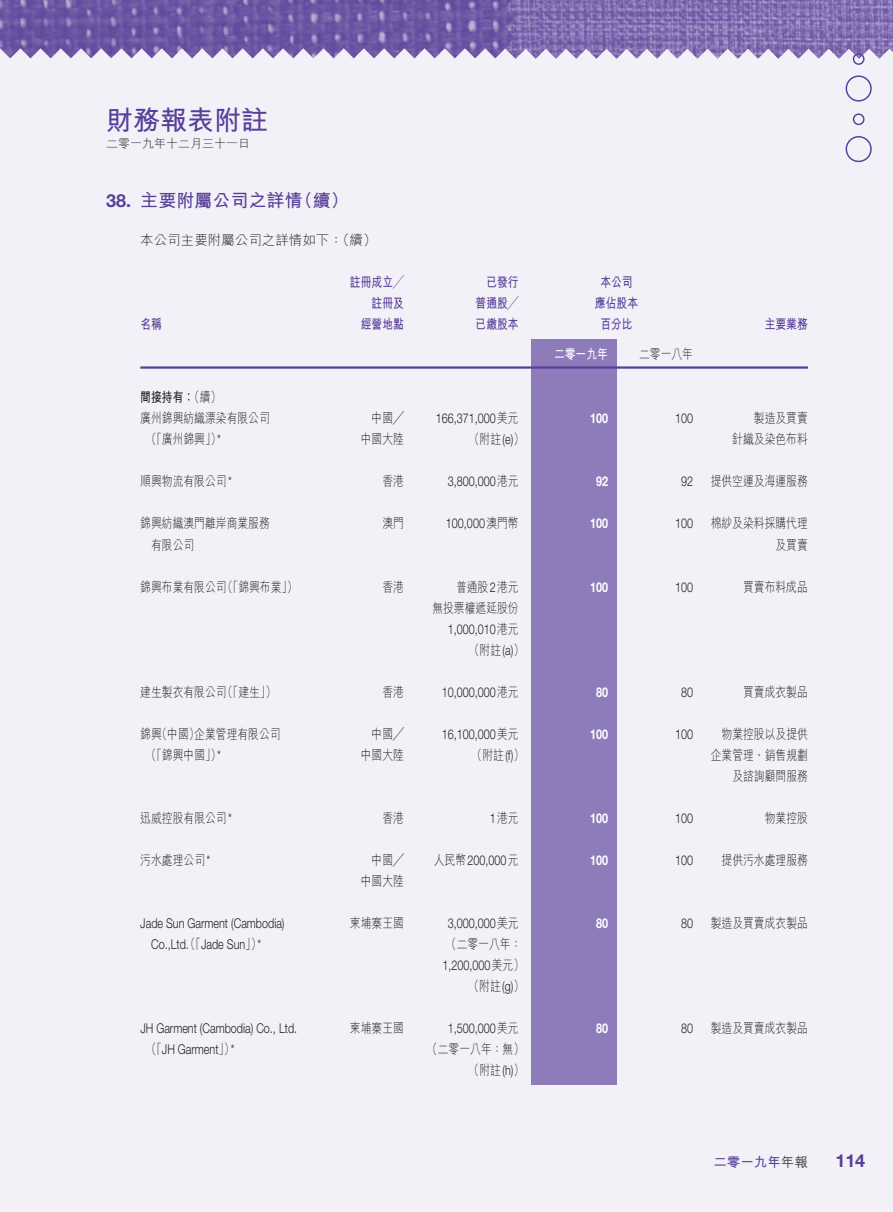
<style>
.page{position:relative;width:893px;height:1212px;background:#f2f1f8}
.page>*{position:absolute;margin:0;border:0;box-sizing:border-box;transform-origin:0 0}
.t1{font:700 27px "M Hei HK";color:#593f99}
.t2{font:700 18px "M Hei HK";color:#593f99}
.t3{font:700 18px "Helvetica Neue LT Std";color:#593f99}
.t4{font:300 13.5px "M Hei HK";color:#231f20;scale:.8 1}
.t5{font:300 13.5px "Helvetica Neue LT Std";color:#231f20;scale:.8 1}
.t6{font:700 13.5px "M Hei HK";color:#593f99;scale:.8 1}
.t7{font:700 13.5px "Helvetica Neue LT Std";color:#fff;scale:.8 1}
.t8{font:300 13.5px "M Hei HK";color:#231f20}
.t9{font:700 13.5px "M Hei HK";color:#231f20;scale:.8 1}
.t10{font:700 13.5px "M Hei HK";color:#593f99}
.t11{font:700 13.5px "M Hei HK";color:#fff;scale:.8 1}
.t12{font:300 12px "M Hei HK";color:#231f20}
.s1{font-weight:300}
.s2{font-family:"M Hei HK"}
.s3{font-family:"Helvetica Neue LT Std"}
.s4{color:#57585a}
</style>
<div class="page">
<img style="left:1px;top:0;width:503px;height:58px">
<img style="left:0;top:0;width:1px;height:49px">
<img style="left:504px;top:0;width:389px;height:59px">
<svg style="left:845px;top:52px;width:27px;height:111px"></svg>
<div style="left:531px;top:340px;width:86px;height:745px;background:#8d7cb9"></div>
<hr style="left:140px;top:366px;width:668px;height:3px;background:#593f99">
<h1 class="t1" style="left:106px;top:101px;width:163px">財務報表附註</h1>
<p class="t12" style="left:106px;top:138px;width:145px">二零一九年十二月三十一日</p>
<h2 class="t3" style="left:106px;top:190px;width:27px">38.</h2>
<h2 class="t2" style="left:140px;top:188px;width:163px">主要附屬公司之詳情</h2>
<h2 class="t2" style="left:295px;top:188px;width:55px">（續(</h2>
<p class="t8" style="left:140px;top:234px;width:238px">本公司主要附屬公司之詳情如下（：續(</p>
<p class="t6" style="left:350px;top:273px;width:69px">註冊成立╱</p>
<p class="t6" style="left:486px;top:273px;width:42px">已發行</p>
<p class="t6" style="left:600px;top:273px;width:42px">本公司</p>
<p class="t6" style="left:372px;top:294px;width:42px">註冊及</p>
<p class="t6" style="left:476px;top:294px;width:56px">普通股╱</p>
<p class="t6" style="left:595px;top:294px;width:55px">應佔股本</p>
<p class="t6" style="left:140px;top:315px;width:29px">名稱</p>
<p class="t6" style="left:361px;top:315px;width:55px">經營地點</p>
<p class="t6" style="left:476px;top:315px;width:55px">已繳股本</p>
<p class="t6" style="left:600px;top:315px;width:42px">百分比</p>
<p class="t6" style="left:765px;top:315px;width:56px">主要業務</p>
<p class="t11" style="left:554px;top:344px;width:69px">二零一九年</p>
<p class="t4" style="left:639px;top:347px;width:69px">二零一八年</p>
<p class="t9" style="left:140px;top:388px;width:103px">間接持有<span class="s1">（</span>：<span class="s1">續(</span></p>
<p class="t4" style="left:140px;top:412px;width:164px">廣州錦興紡織漂染有限公司</p>
<p class="t4" style="left:372px;top:412px;width:42px">中國╱</p>
<p class="t5" style="left:436px;top:410px;width:105px">166,371,000<span class="s2">美元</span></p>
<p class="t7" style="left:590px;top:410px;width:24px">100</p>
<p class="t5" style="left:675px;top:410px;width:24px">100</p>
<p class="t4" style="left:754px;top:412px;width:69px">製造及買賣</p>
<p class="t4" style="left:146px;top:433px;width:96px">（「廣州錦興」）<span class="s3">*</span></p>
<p class="t4" style="left:361px;top:433px;width:55px">中國大陸</p>
<p class="t4" style="left:469px;top:433px;width:71px">（附註 <span class="s3">e( )</span>）</p>
<p class="t4" style="left:732px;top:433px;width:96px">針織及染色布料</p>
<p class="t4" style="left:140px;top:475px;width:116px">順興物流有限公司<span class="s3">*</span></p>
<p class="t4" style="left:382px;top:475px;width:28px">香港</p>
<p class="t5" style="left:448px;top:473px;width:90px">3,800,000<span class="s2">港元</span></p>
<p class="t7" style="left:596px;top:473px;width:17px">92</p>
<p class="t5" style="left:681px;top:473px;width:17px">92</p>
<p class="t4" style="left:711px;top:475px;width:123px">提供空運及海運服務</p>
<p class="t4" style="left:140px;top:517px;width:164px">錦興紡織澳門離岸商業服務</p>
<p class="t4" style="left:382px;top:517px;width:28px">澳門</p>
<p class="t5" style="left:446px;top:515px;width:92px">100,000<span class="s2">澳門幣</span></p>
<p class="t7" style="left:590px;top:515px;width:24px">100</p>
<p class="t5" style="left:675px;top:515px;width:24px">100</p>
<p class="t4" style="left:711px;top:517px;width:123px">棉紗及染料採購代理</p>
<p class="t4" style="left:151px;top:538px;width:55px">有限公司</p>
<p class="t4" style="left:775px;top:538px;width:42px">及買賣</p>
<p class="t4" style="left:140px;top:580px;width:109px">錦興布業有限公司</p>
<p class="t4" style="left:222px;top:580px;width:96px">（「錦興布業」）</p>
<p class="t4" style="left:382px;top:580px;width:28px">香港</p>
<p class="t4" style="left:456px;top:580px;width:80px">普通股 <span class="s3">2</span>港元</p>
<p class="t7" style="left:590px;top:578px;width:24px">100</p>
<p class="t5" style="left:675px;top:578px;width:24px">100</p>
<p class="t4" style="left:743px;top:580px;width:83px">買賣布料成品</p>
<p class="t4" style="left:432px;top:601px;width:110px">無投票權遞延股份</p>
<p class="t5" style="left:448px;top:620px;width:90px">1,000,010<span class="s2">港元</span></p>
<p class="t4" style="left:469px;top:643px;width:71px">（附註 (<span class="s3">(a(</span></p>
<p class="t4" style="left:222px;top:685px;width:69px">（「建生」）</p>
<p class="t4" style="left:140px;top:685px;width:109px">建生製衣有限公司</p>
<p class="t4" style="left:382px;top:685px;width:28px">香港</p>
<p class="t5" style="left:442px;top:683px;width:98px">10,000,000<span class="s2">港元</span></p>
<p class="t7" style="left:596px;top:683px;width:17px">80</p>
<p class="t5" style="left:681px;top:683px;width:17px">80</p>
<p class="t4" style="left:743px;top:685px;width:83px">買賣成衣製品</p>
<p class="t4" style="left:140px;top:727px;width:29px">錦興</p>
<p class="t4" style="left:156px;top:727px;width:157px">（中國企業管理有限公司</p>
<p class="t4" style="left:189px;top:727px;width:15px">）</p>
<p class="t4" style="left:372px;top:727px;width:42px">中國╱</p>
<p class="t5" style="left:442px;top:725px;width:98px">16,100,000<span class="s2">美元</span></p>
<p class="t7" style="left:590px;top:725px;width:24px">100</p>
<p class="t5" style="left:675px;top:725px;width:24px">100</p>
<p class="t4" style="left:721px;top:727px;width:109px">物業控股以及提供</p>
<p class="t4" style="left:146px;top:748px;width:96px">（「錦興中國」）<span class="s3">*</span></p>
<p class="t4" style="left:361px;top:748px;width:55px">中國大陸</p>
<p class="t4" style="left:472px;top:748px;width:67px">（附註 <span class="s3">)</span> ）<span class="s3">f(</span></p>
<p class="t4" style="left:711px;top:748px;width:123px">企業管理、銷售規劃</p>
<p class="t4" style="left:140px;top:811px;width:116px">迅威控股有限公司<span class="s3">*</span></p>
<p class="t4" style="left:382px;top:811px;width:28px">香港</p>
<p class="t4" style="left:490px;top:811px;width:38px"><span class="s3">1</span>港元</p>
<p class="t7" style="left:590px;top:809px;width:24px">100</p>
<p class="t5" style="left:675px;top:809px;width:24px">100</p>
<p class="t4" style="left:732px;top:769px;width:96px">及諮詢顧問服務</p>
<p class="t4" style="left:765px;top:811px;width:55px">物業控股</p>
<p class="t4" style="left:140px;top:853px;width:89px">污水處理公司<span class="s3">*</span></p>
<p class="t4" style="left:372px;top:853px;width:42px">中國╱</p>
<p class="t5" style="left:434px;top:851px;width:108px"><span class="s2">人民幣</span>200,000<span class="s2">元</span></p>
<p class="t7" style="left:590px;top:851px;width:24px">100</p>
<p class="t5" style="left:675px;top:851px;width:24px">100</p>
<p class="t4" style="left:721px;top:853px;width:109px">提供污水處理服務</p>
<p class="t4" style="left:361px;top:874px;width:55px">中國大陸</p>
<p class="t5" style="left:140px;top:914px;width:182px">Jade Sun Garment (Cambodia)</p>
<p class="t4" style="left:350px;top:916px;width:69px">柬埔寨王國</p>
<p class="t5" style="left:448px;top:914px;width:90px">3,000,000<span class="s2">美元</span></p>
<p class="t7" style="left:596px;top:914px;width:17px">80</p>
<p class="t5" style="left:681px;top:914px;width:17px">80</p>
<p class="t4" style="left:711px;top:916px;width:123px">製造及買賣成衣製品</p>
<p class="t5" style="left:151px;top:935px;width:139px">Co.,Ltd<span class="s2">（「</span>. Jade Sun<span class="s2">」）</span>*</p>
<p class="t4" style="left:446px;top:937px;width:96px">（二零一八年：</p>
<p class="t5" style="left:442px;top:956px;width:104px">1,200,000<span class="s2">美元(</span></p>
<p class="t4" style="left:468px;top:979px;width:71px">（附註 (<span class="s3">(g(</span></p>
<p class="t5" style="left:140px;top:1019px;width:198px">JH Garment (Cambodia) Co., Ltd.</p>
<p class="t4" style="left:350px;top:1021px;width:69px">柬埔寨王國</p>
<p class="t5" style="left:448px;top:1019px;width:90px">1,500,000<span class="s2">美元</span></p>
<p class="t7" style="left:596px;top:1019px;width:17px">80</p>
<p class="t5" style="left:681px;top:1019px;width:17px">80</p>
<p class="t4" style="left:711px;top:1021px;width:123px">製造及買賣成衣製品</p>
<p class="t5" style="left:146px;top:1040px;width:113px"><span class="s2">（「</span>JH Garment<span class="s2">」）</span>*</p>
<p class="t4" style="left:427px;top:1042px;width:123px">（二零一八年：無(</p>
<p class="t4" style="left:469px;top:1063px;width:71px">（附註 (<span class="s3">(h(</span></p>
<p class="t10" style="left:713px;top:1152px;width:96px">二零一九年<span class="s4">年報</span></p>
<h2 class="t3" style="left:836px;top:1149px;width:31px">114</h2>
</div>
